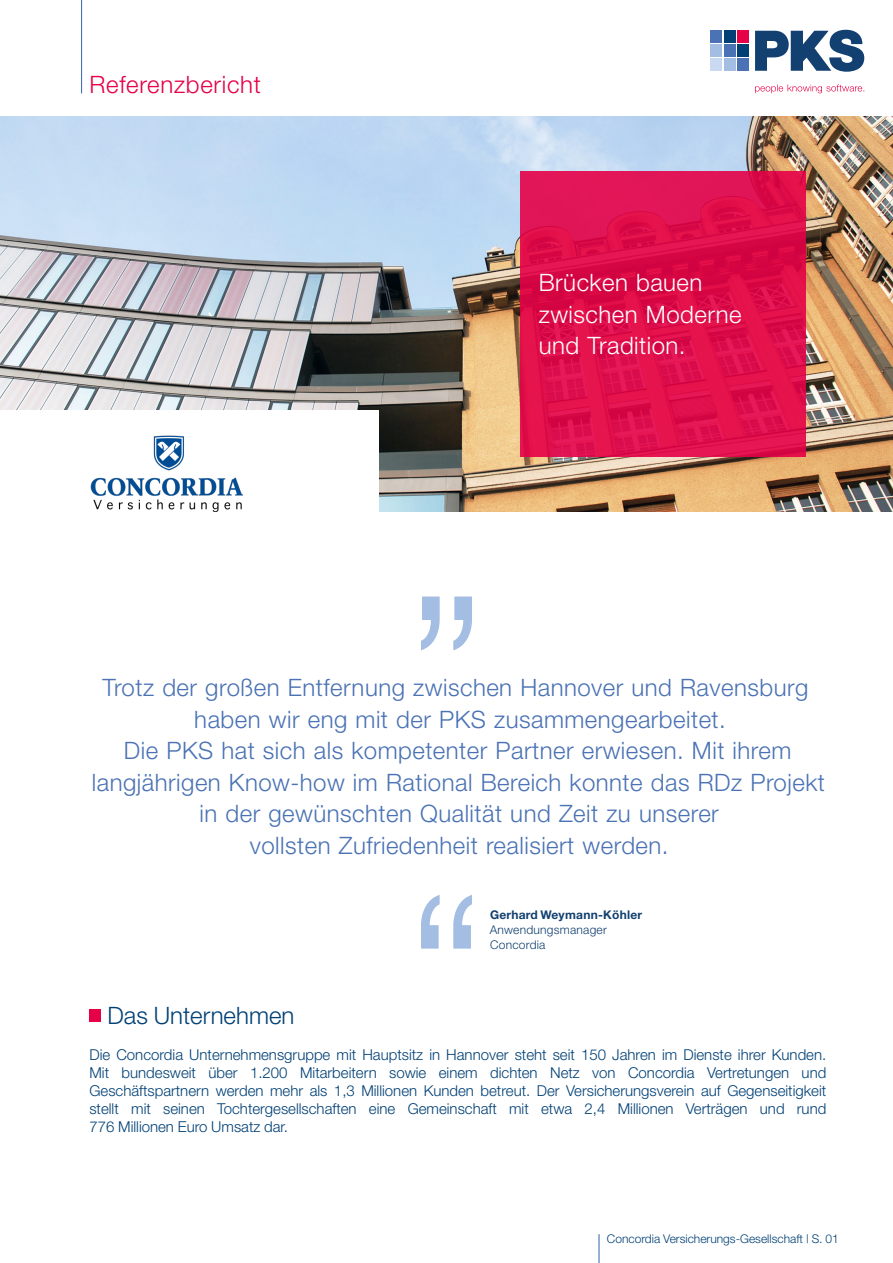
<style>
.page{position:relative;width:893px;height:1263px;background:#fff}
.page>*{position:absolute;margin:0;border:0;box-sizing:border-box;transform-origin:0 0}
.t1{font:300 24px/31.5px "Helvetica Neue";letter-spacing:.02em;color:#4a72b4;text-align:center}
.t2{font:300 24px/31.5px "Helvetica Neue";letter-spacing:.02em;color:#fff}
.t3{font:300 24px "Helvetica Neue";letter-spacing:.03em;color:#e50047}
.t4{font:300 24px "Helvetica Neue";color:#004075}
.t5{font:300 15px/18px "Helvetica Neue";color:#004075;text-align:justify}
.t6{font:300 12px "Helvetica Neue";color:#004075}
.t7{font:300 12px/15px "Helvetica Neue";letter-spacing:.02em;color:#124070}
.t8{font:700 12px "Helvetica Neue";letter-spacing:.02em;color:#124070}
</style>
<div class="page">
<hr style="left:598px;top:1234px;width:2px;height:29px;background:#4772b4">
<img style="left:0;top:117px;width:893px;height:394px">
<svg style="left:755px;top:30px;width:109px;height:42px"></svg>
<div style="left:737px;top:58px;width:12px;height:13px;background:#4a72b4"></div>
<div style="left:710px;top:31px;width:12px;height:12px;background:#4a72b4"></div>
<div style="left:723px;top:31px;width:12px;height:12px;background:#004075"></div>
<div style="left:737px;top:45px;width:12px;height:12px;background:#004075"></div>
<div style="left:710px;top:45px;width:12px;height:12px;background:#a4bde3"></div>
<div style="left:723px;top:45px;width:12px;height:12px;background:#4a72b4"></div>
<div style="left:710px;top:58px;width:12px;height:13px;background:#c8d9f1"></div>
<div style="left:723px;top:58px;width:12px;height:13px;background:#a4bde3"></div>
<div style="left:737px;top:31px;width:12px;height:12px;background:#e50047"></div>
<svg style="left:755px;top:84px;width:109px;height:9px"></svg>
<div style="left:0;top:410px;width:378px;height:115px;background:#fff"></div>
<div style="left:520px;top:171px;width:286px;height:286px;background:linear-gradient(to right,#df104e,#de0e4b)"></div>
<hr style="left:81px;top:0;width:1px;height:93px;background:#4772b4">
<div style="left:89px;top:1010px;width:12px;height:12px;background:#e50047"></div>
<svg style="left:421px;top:596px;width:51px;height:54px"></svg>
<svg style="left:421px;top:895px;width:51px;height:54px"></svg>
<img style="left:90px;top:435px;width:153px;height:76px">
<h1 class="t3" style="left:89px;top:70px;width:173px">Referenzbericht</h1>
<h1 class="t2" style="left:539px;top:267px;width:204px">Brücken bauen zwischen Moderne und Tradition.</h1>
<p class="t1" style="left:92px;top:671px;width:734px">Trotz der großen Entfernung zwischen Hannover und Ravensburg haben wir eng mit der PKS zusammengearbeitet.<br>Die PKS hat sich als kompetenter Partner erwiesen. Mit ihrem langjährigen Know-how im Rational Bereich konnte das RDz Projekt in der gewünschten Qualität und Zeit zu unserer<br>vollsten Zufriedenheit realisiert werden.</p>
<p class="t8" style="left:490px;top:907px;width:154px">Gerhard Weymann-Köhler</p>
<p class="t7" style="left:490px;top:922px;width:119px">Anwendungsmanager<br>Concordia</p>
<h1 class="t4" style="left:107px;top:1000px;width:188px">Das Unternehmen</h1>
<p class="t5" style="left:89px;top:1045px;width:738px">Die Concordia Unternehmensgruppe mit Hauptsitz in Hannover steht seit 150 Jahren im Dienste ihrer Kunden.<br>Mit bundesweit über 1.200 Mitarbeitern sowie einem dichten Netz von Concordia Vertretungen und Geschäftspartnern werden mehr als 1,3 Millionen Kunden betreut. Der Versicherungsverein auf Gegenseitigkeit stellt mit seinen Tochtergesellschaften eine Gemeinschaft mit etwa 2,4 Millionen Verträgen und rund 776 Millionen Euro Umsatz dar.</p>
<p class="t6" style="left:607px;top:1231px;width:234px">Concordia Versicherungs-Gesellschaft | S. 01</p>
</div>
